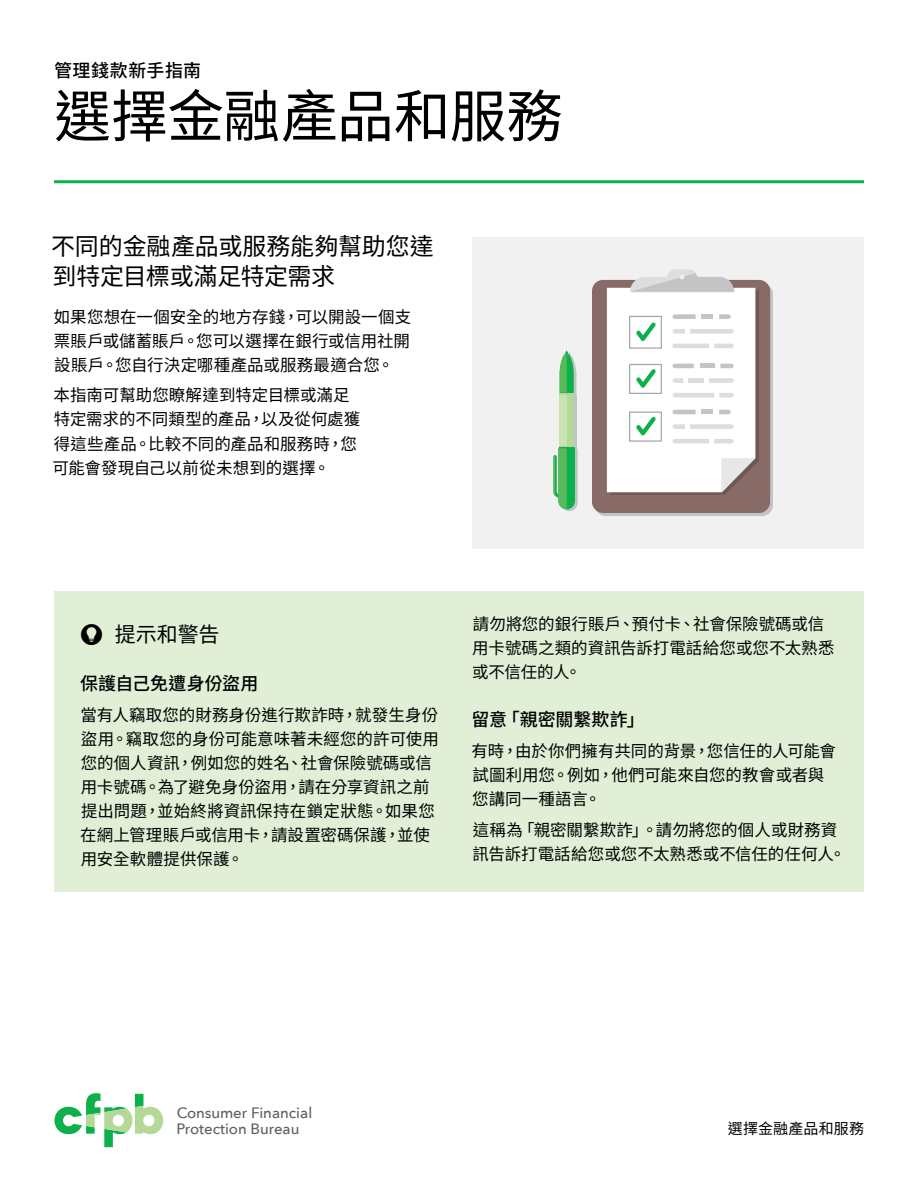
<style>
.page{position:relative;width:918px;height:1188px;background:#fff}
.page>*{position:absolute;margin:0;border:0;box-sizing:border-box;transform-origin:0 0}
.t1{font:57px "Source Han Sans TC";letter-spacing:-.01em;color:#000}
.t2{font:24px/30px "Source Han Sans TC";letter-spacing:-.01em;color:#000}
.t3{font:21px "Source Han Sans TC";color:#000}
.t4{font:500 18px "Source Han Sans TC";letter-spacing:.01em;color:#000}
.t5{font:500 18px "Source Han Sans TC";letter-spacing:.03em;color:#000}
.t6{font:16.5px/24px "Source Han Sans TC";color:#000}
.t7{font:500 15px/15.8px "Avenir Next";color:#5f6062}
.t8{font:15px "Source Han Sans TC";letter-spacing:.01em;color:#000}
</style>
<div class="page">
<div style="left:472px;top:238px;width:392px;height:311px;background:#f1f1f2"></div>
<hr style="left:54px;top:180px;width:810px;height:3px;background:#0db14b">
<div style="left:54px;top:591px;width:810px;height:301px;background:#e0efd6"></div>
<div style="left:562px;top:396px;width:14px;height:53px;background:#c2c4c6"></div>
<div style="left:595px;top:283px;width:178px;height:233px;background:#c2c4c6;border-radius:11px"></div>
<div style="left:592px;top:280px;width:178px;height:233px;background:#886b67;border-radius:11px"></div>
<div style="left:560px;top:394px;width:14px;height:53px;background:#b3d898"></div>
<div style="left:560px;top:395px;width:7px;height:51px;background:#c9e3b5"></div>
<svg style="left:553px;top:447px;width:25px;height:64px;background:#5fbf78"></svg>
<svg style="left:560px;top:350px;width:16px;height:46px"></svg>
<svg style="left:607px;top:270px;width:152px;height:225px;background:#f0f1f0"></svg>
<svg style="left:55px;top:1093px;width:108px;height:54px"></svg>
<h1 class="t5" style="left:54px;top:60px;width:149px">管理錢款新手指南</h1>
<h1 class="t1" style="left:54px;top:84px;width:511px">選擇金融產品和服務</h1>
<h2 class="t2" style="left:51px;top:232px;width:384px">不同的金融產品或服務能夠幫助您達到特定目標或滿足特定需求</h2>
<p class="t6" style="left:54px;top:305px;width:359px;text-align:justify">如果您想在一個安全的地方存錢，可以開設一個支票賬戶或儲蓄賬戶。您可以選擇在銀行或信用社開設賬戶。您自行決定哪種產品或服務最適合您。</p>
<p class="t6" style="left:52px;top:384px;width:309px">本指南可幫助您瞭解達到特定目標或滿足特定需求的不同類型的產品，以及從何處獲得這些產品。比較不同的產品和服務時，您可能會發現自己以前從未想到的選擇。</p>
<h3 class="t3" style="left:115px;top:622px;width:106px">提示和警告</h3>
<h4 class="t4" style="left:80px;top:673px;width:180px">保護自己免遭身份盜用</h4>
<p class="t6" style="left:80px;top:703px;width:360px">當有人竊取您的財務身份進行欺詐時，就發生身份盜用。竊取您的身份可能意味著未經您的許可使用您的個人資訊，例如您的姓名、社會保險號碼或信用卡號碼。為了避免身份盜用，請在分享資訊之前提出問題，並始終將資訊保持在鎖定狀態。如果您在網上管理賬戶或信用卡，請設置密碼保護，並使用安全軟體提供保護。</p>
<p class="t6" style="left:472px;top:612px;width:364px">請勿將您的銀行賬戶、預付卡、社會保險號碼或信用卡號碼之類的資訊告訴打電話給您或您不太熟悉或不信任的人。</p>
<h4 class="t4" style="left:472px;top:709px;width:175px">留意「親密關繋欺詐」</h4>
<p class="t6" style="left:472px;top:739px;width:366px">有時，由於你們擁有共同的背景，您信任的人可能會試圖利用您。例如，他們可能來自您的教會或者與您講同一種語言。</p>
<p class="t6" style="left:473px;top:818px;width:375px">這稱為「親密關繋欺詐」。請勿將您的個人或財務資訊告訴打電話給您或您不太熟悉或不信任的任何人。</p>
<p class="t7" style="left:177px;top:1104px;width:137px">Consumer Financial<br>Protection Bureau</p>
<p class="t8" style="left:728px;top:1120px;width:138px">選擇金融產品和服務</p>
</div>
